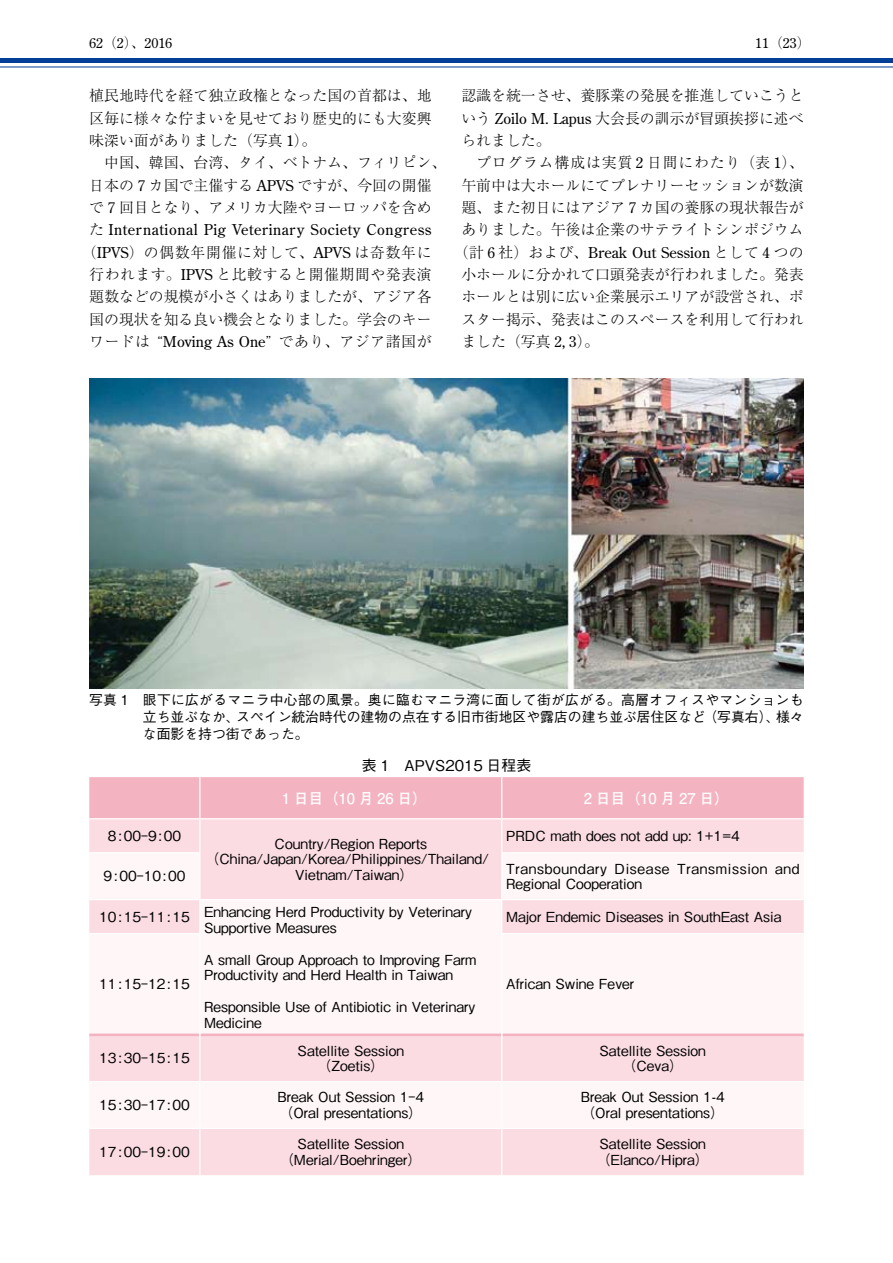
<style>
.page{position:relative;width:893px;height:1263px;background:#fff}
.page>*{position:absolute;margin:0;border:0;box-sizing:border-box;transform-origin:0 0}
.t1{font:300 14.85px/22.4px "Ryumin Pr 5";color:#000;text-align:justify}
.t2{font:14.85px "Century Old Style Std";letter-spacing:.035em;color:#000}
.t3{font:14.85px "Century Old Style Std";color:#000}
.t4{font:700 14.85px "Futo Go B101 Pro";color:#fff}
.t5{font:500 14.85px "Gothic BBB Pro";color:#000}
.t6{font:500 13.8px/15.9px "Gothic BBB Pr 5";color:#000}
.t7{font:500 13.8px/17px "Gothic BBB Pro";color:#000;text-align:center}
.t8{font:500 13.8px/15.9px "Gothic BBB Pro";letter-spacing:.05em;color:#000}
.t9{font:13.8px "Century Old Style Std";color:#000}
.s1{font-family:"Ryumin Pr 5";font-weight:300}
.s2{font-family:"Century Old Style Std";font-weight:400}
</style>
<div class="page">
<img style="left:89px;top:378px;width:715px;height:311px">
<div style="left:89px;top:777px;width:715px;height:41px;background:#f4b3c1"></div>
<div style="left:89px;top:819px;width:715px;height:356px;background:#fadce2"></div>
<svg style="left:89px;top:853px;width:715px;height:275px;fill:#fef6f7"></svg>
<hr style="left:199px;top:819px;width:1px;height:33px;background:#fff">
<hr style="left:501px;top:819px;width:1px;height:33px;background:#fff">
<hr style="left:89px;top:852px;width:111px;height:1px;background:#fff">
<hr style="left:199px;top:853px;width:1px;height:46px;background:#fff">
<hr style="left:501px;top:852px;width:303px;height:1px;background:#fff">
<hr style="left:501px;top:853px;width:1px;height:46px;background:#fff">
<hr style="left:89px;top:899px;width:111px;height:1px;background:#fff">
<hr style="left:200px;top:899px;width:302px;height:1px;background:#fff">
<hr style="left:199px;top:900px;width:1px;height:33px;background:#fff">
<hr style="left:502px;top:899px;width:302px;height:1px;background:#fff">
<hr style="left:501px;top:900px;width:1px;height:33px;background:#fff">
<hr style="left:89px;top:1033px;width:110px;height:3px;background:#f4b3c1">
<hr style="left:200px;top:1033px;width:301px;height:3px;background:#f4b3c1">
<hr style="left:502px;top:1033px;width:302px;height:3px;background:#f4b3c1">
<hr style="left:89px;top:933px;width:111px;height:1px;background:#fff">
<hr style="left:199px;top:934px;width:1px;height:101px;background:#fff">
<hr style="left:501px;top:933px;width:303px;height:1px;background:#fff">
<hr style="left:501px;top:934px;width:1px;height:101px;background:#fff">
<hr style="left:199px;top:777px;width:1px;height:41px;background:#fff">
<hr style="left:501px;top:777px;width:1px;height:41px;background:#fff">
<hr style="left:199px;top:1082px;width:1px;height:46px;background:#fff">
<hr style="left:501px;top:1082px;width:1px;height:46px;background:#fff">
<hr style="left:89px;top:1128px;width:111px;height:1px;background:#fff">
<hr style="left:200px;top:1128px;width:302px;height:1px;background:#fff">
<hr style="left:199px;top:1129px;width:1px;height:46px;background:#fff">
<hr style="left:502px;top:1128px;width:302px;height:1px;background:#fff">
<hr style="left:501px;top:1129px;width:1px;height:46px;background:#fff">
<hr style="left:199px;top:1035px;width:1px;height:46px;background:#fff">
<hr style="left:501px;top:1035px;width:1px;height:46px;background:#fff">
<hr style="left:89px;top:1081px;width:111px;height:1px;background:#fff">
<hr style="left:200px;top:1081px;width:302px;height:1px;background:#fff">
<hr style="left:502px;top:1081px;width:302px;height:1px;background:#fff">
<div style="left:0;top:58px;width:893px;height:5px;background:#003f98"></div>
<hr style="left:0;top:67px;width:893px;height:1px;background:#003f98">
<p class="t9" style="left:89px;top:34px;width:84px">62<span class="s1">（</span>2<span class="s1">）、</span>2016</p>
<p class="t9" style="left:755px;top:34px;width:57px">11<span class="s1">（</span>23<span class="s1">）</span></p>
<p class="t1" style="left:89px;top:83px;width:344px">植民地時代を経て独立政権となった国の首都は、地区毎に様々な佇まいを見せており歴史的にも大変興味深い面がありました（写真 <span class="s2">1</span>）。</p>
<p class="t1" style="left:89px;top:150px;width:359px;text-align:left;text-indent:15px">中国、韓国、台湾、タイ、ベトナム、フィリピン、日本の <span class="s2">7</span> カ国で主催する <span class="s2">APVS</span> ですが、今回の開催で <span class="s2">7</span> 回目となり、アメリカ大陸やヨーロッパを含め</p>
<p class="t2" style="left:89px;top:220px;width:344px"><span class="s1">た</span> International Pig Veterinary Society Congress</p>
<p class="t1" style="left:82px;top:240px;width:351px;text-align:center">（<span class="s2">IPVS</span>）の偶数年開催に対して、<span class="s2">APVS</span> は奇数年に行われます。<span class="s2">IPVS</span> と比較すると開催期間や発表演題数などの規模が小さくはありましたが、アジア各国の現状を知る良い機会となりました。学会のキーワードは “<span class="s2">Moving As One</span>” であり、アジア諸国が</p>
<p class="t1" style="left:461px;top:83px;width:344px">認識を統一させ、養豚業の発展を推進していこうという <span class="s2">Zoilo M. Lapus</span> 大会長の訓示が冒頭挨拶に述べられました。</p>
<p class="t1" style="left:461px;top:150px;width:344px;text-indent:15px">プログラム構成は実質 <span class="s2">2</span> 日間にわたり（表 <span class="s2">1</span>）、午前中は大ホールにてプレナリーセッションが数演題、また初日にはアジア <span class="s2">7</span> カ国の養豚の現状報告がありました。午後は企業のサテライトシンポジウム</p>
<p class="t3" style="left:454px;top:243px;width:351px"><span class="s1">（計</span> 6 <span class="s1">社）および、</span>Break Out Session <span class="s1">として</span> 4 <span class="s1">つの</span></p>
<p class="t1" style="left:461px;top:262px;width:344px">小ホールに分かれて口頭発表が行われました。発表ホールとは別に広い企業展示エリアが設営され、ポスター掲示、発表はこのスペースを利用して行われました（写真 <span class="s2">2, 3</span>）。</p>
<p class="t7" style="left:143px;top:690px;width:662px;text-align:justify;text-indent:-54px">写真 1　眼下に広がるマニラ中心部の風景。奥に臨むマニラ湾に面して街が広がる。高層オフィスやマンションも立ち並ぶなか、スペイン統治時代の建物の点在する旧市街地区や露店の建ち並ぶ居住区など（写真右）、様々な面影を持つ街であった。</p>
<p class="t5" style="left:362px;top:754px;width:171px">表 1　APVS2015 日程表</p>
<p class="t4" style="left:282px;top:786px;width:147px">1 日目（10 月 26 日）</p>
<p class="t4" style="left:584px;top:786px;width:147px">2 日目（10 月 27 日）</p>
<p class="t6" style="left:108px;top:827px;width:75px">8:00-9:00</p>
<p class="t6" style="left:275px;top:834px;width:154px">Country/Region Reports</p>
<p class="t6" style="left:206px;top:850px;width:285px">（China/Japan/Korea/Philippines/Thailand/</p>
<p class="t6" style="left:295px;top:866px;width:120px">Vietnam/Taiwan）</p>
<p class="t7" style="left:506px;top:826px;width:235px">PRDC math does not add up: 1+1=4</p>
<p class="t6" style="left:104px;top:867px;width:83px">9:00-10:00</p>
<p class="t8" style="left:506px;top:859px;width:295px">Transboundary Disease Transmission and<br>Regional Cooperation</p>
<p class="t6" style="left:204px;top:902px;width:270px;text-indent:-105px">10:15-11:15 Enhancing Herd Productivity by Veterinary<br>Supportive Measures</p>
<p class="t6" style="left:204px;top:950px;width:274px">A small Group Approach to Improving Farm<br>Productivity and Herd Health in Taiwan</p>
<p class="t6" style="left:204px;top:998px;width:273px">Responsible Use of Antibiotic in Veterinary<br>Medicine</p>
<p class="t7" style="left:506px;top:906px;width:277px">Major Endemic Diseases in SouthEast Asia</p>
<p class="t6" style="left:99px;top:975px;width:92px">11:15-12:15</p>
<p class="t7" style="left:506px;top:974px;width:130px">African Swine Fever</p>
<p class="t6" style="left:99px;top:1049px;width:92px">13:30-15:15</p>
<p class="t7" style="left:298px;top:1041px;width:108px;line-height:15.9px">Satellite Session（Zoetis）</p>
<p class="t7" style="left:599px;top:1041px;width:108px;line-height:15.9px">Satellite Session（Ceva）</p>
<p class="t6" style="left:99px;top:1096px;width:92px">15:30-17:00</p>
<p class="t6" style="left:277px;top:1088px;width:148px">Break Out Session 1-4（Oral presentations）</p>
<p class="t6" style="left:581px;top:1088px;width:146px">Break Out Session 1-4（Oral presentations）</p>
<p class="t6" style="left:99px;top:1143px;width:92px">17:00-19:00</p>
<p class="t6" style="left:280px;top:1135px;width:143px;text-align:center">Satellite Session（Merial/Boehringer）</p>
<p class="t6" style="left:597px;top:1135px;width:114px">Satellite Session（Elanco/Hipra）</p>
</div>
